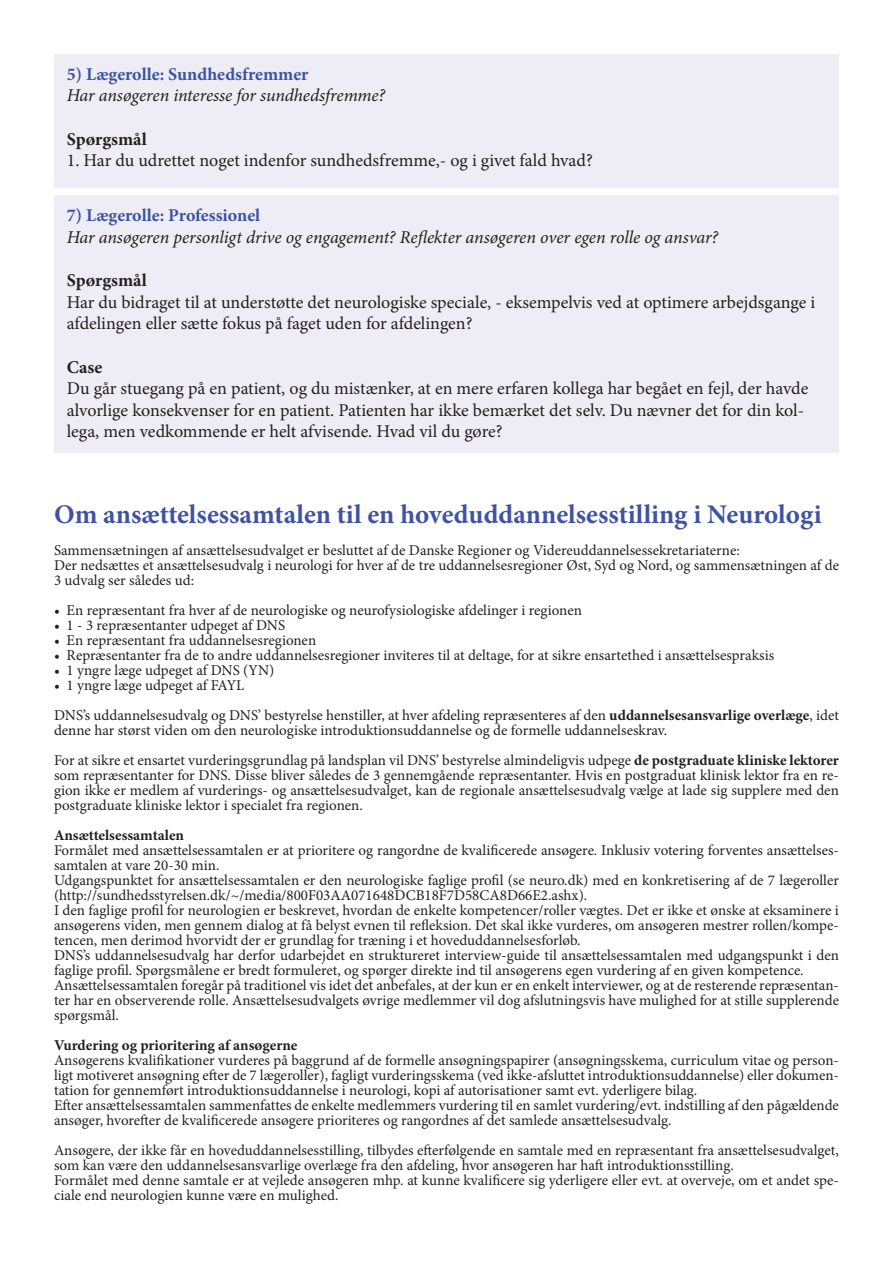
<style>
.page{position:relative;width:893px;height:1263px;background:#fff}
.page>*{position:absolute;margin:0;border:0;box-sizing:border-box;transform-origin:0 0}
.t1{font:700 27px "Minion Pro";color:#3f53a3}
.t2{font:18px/21.6px "Minion Pro";color:#231f20}
.t3{font:italic 18px "Minion Pro";letter-spacing:-.005em;color:#231f20}
.t4{font:700 18px "Minion Pro";color:#3a53a3}
.t5{font:700 18px "Minion Pro";color:#231f20}
.t6{font:15px/15px "Minion Pro";color:#231f20}
.t7{font:700 15px "Minion Pro";color:#231f20}
.s1{font-weight:700}
</style>
<div class="page">
<div style="left:54px;top:196px;width:785px;height:257px;background:#eeedf5"></div>
<div style="left:54px;top:54px;width:785px;height:133px;background:#eeedf5"></div>
<p class="t4" style="left:67px;top:61px;width:243px">5) Lægerolle: Sundhedsfremmer</p>
<p class="t3" style="left:67px;top:83px;width:320px">Har ansøgeren interesse for sundhedsfremme?</p>
<p class="t5" style="left:67px;top:126px;width:81px">Spørgsmål</p>
<p class="t2" style="left:67px;top:150px;width:528px">1. Har du udrettet noget indenfor sundhedsfremme,- og i givet fald hvad?</p>
<p class="t4" style="left:67px;top:203px;width:195px">7) Lægerolle: Professionel</p>
<p class="t3" style="left:67px;top:225px;width:653px">Har ansøgeren personligt drive og engagement? Reflekter ansøgeren over egen rolle og ansvar?</p>
<p class="t5" style="left:67px;top:268px;width:81px">Spørgsmål</p>
<p class="t2" style="left:67px;top:291px;width:750px">Har du bidraget til at understøtte det neurologiske speciale, - eksempelvis ved at optimere arbejdsgange i afdelingen eller sætte fokus på faget uden for afdelingen?</p>
<p class="t5" style="left:67px;top:354px;width:37px">Case</p>
<p class="t2" style="left:67px;top:378px;width:743px">Du går stuegang på en patient, og du mistænker, at en mere erfaren kollega har begået en fejl, der havde alvorlige konsekvenser for en patient. Patienten har ikke bemærket det selv. Du nævner det for din kol&shy;lega, men vedkommende er helt afvisende. Hvad vil du gøre?</p>
<p class="t1" style="left:54px;top:495px;width:769px">Om ansættelsessamtalen til en hoveduddannelsesstilling i Neurologi</p>
<p class="t6" style="left:54px;top:542px;width:687px">Sammensætningen af ansættelsesudvalget er besluttet af de Danske Regioner og Videreuddannelsessekretariaterne:</p>
<p class="t6" style="left:54px;top:557px;width:787px">Der nedsættes et ansættelsesudvalg i neurologi for hver af de tre uddannelsesregioner Øst, Syd og Nord, og sammensætningen af de<br>3 udvalg ser således ud:</p>
<p class="t6" style="left:54px;top:602px;width:529px">• En repræsentant fra hver af de neurologiske og neurofysiologiske afdelinger i regionen</p>
<p class="t6" style="left:54px;top:617px;width:233px">• 1 - 3 repræsentanter udpeget af DNS</p>
<p class="t6" style="left:54px;top:632px;width:264px">• En repræsentant fra uddannelsesregionen</p>
<p class="t6" style="left:54px;top:647px;width:722px">• Repræsentanter fra de to andre uddannelsesregioner inviteres til at deltage, for at sikre ensartethed i ansættelsespraksis</p>
<p class="t6" style="left:54px;top:662px;width:222px">• 1 yngre læge udpeget af DNS (YN)</p>
<p class="t6" style="left:54px;top:677px;width:192px">• 1 yngre læge udpeget af FAYL</p>
<p class="t6" style="left:54px;top:707px;width:786px">DNS’s uddannelsesudvalg og DNS’ bestyrelse henstiller, at hver afdeling repræsenteres af den <span class="s1">uddannelsesansvarlige overlæge</span>, idet denne har størst viden om den neurologiske introduktionsuddannelse og de formelle uddannelseskrav.</p>
<p class="t6" style="left:54px;top:752px;width:786px;text-align:justify">For at sikre et ensartet vurderingsgrundlag på landsplan vil DNS’ bestyrelse almindeligvis udpege <span class="s1">de postgraduate kliniske lektorer </span>som repræsentanter for DNS. Disse bliver således de 3 gennemgående repræsentanter. Hvis en postgraduat klinisk lektor fra en re&shy;gion ikke er medlem af vurderings- og ansættelsesudvalget, kan de regionale ansættelsesudvalg vælge at lade sig supplere med den postgraduate kliniske lektor i specialet fra regionen.</p>
<p class="t7" style="left:54px;top:824px;width:132px">Ansættelsessamtalen</p>
<p class="t6" style="left:54px;top:842px;width:786px">Formålet med ansættelsessamtalen er at prioritere og rangordne de kvalificerede ansøgere. Inklusiv votering forventes ansættelses&shy;samtalen at vare 20-30 min.</p>
<p class="t6" style="left:54px;top:872px;width:786px">Udgangspunktet for ansættelsessamtalen er den neurologiske faglige profil (se neuro.dk) med en konkretisering af de 7 lægeroller (http://sundhedsstyrelsen.dk/~/media/800F03AA071648DCB18F7D58CA8D66E2.ashx).</p>
<p class="t6" style="left:54px;top:902px;width:786px;text-align:justify">I den faglige profil for neurologien er beskrevet, hvordan de enkelte kompetencer/roller vægtes. Det er ikke et ønske at eksaminere i ansøgerens viden, men gennem dialog at få belyst evnen til refleksion. Det skal ikke vurderes, om ansøgeren mestrer rollen/kompe&shy;tencen, men derimod hvorvidt der er grundlag for træning i et hoveduddannelsesforløb.</p>
<p class="t6" style="left:54px;top:947px;width:786px">DNS’s uddannelsesudvalg har derfor udarbejdet en struktureret interview-guide til ansættelsessamtalen med udgangspunkt i den faglige profil. Spørgsmålene er bredt formuleret, og spørger direkte ind til ansøgerens egen vurdering af en given kompetence.</p>
<p class="t6" style="left:54px;top:977px;width:787px;text-align:justify">Ansættelsessamtalen foregår på traditionel vis idet det anbefales, at der kun er en enkelt interviewer, og at de resterende repræsentan&shy;ter har en observerende rolle. Ansættelsesudvalgets øvrige medlemmer vil dog afslutningsvis have mulighed for at stille supplerende spørgsmål.</p>
<p class="t7" style="left:54px;top:1034px;width:245px">Vurdering og prioritering af ansøgerne</p>
<p class="t6" style="left:54px;top:1052px;width:786px;text-align:justify">Ansøgerens kvalifikationer vurderes på baggrund af de formelle ansøgningspapirer (ansøgningsskema, curriculum vitae og person&shy;ligt motiveret ansøgning efter de 7 lægeroller), fagligt vurderingsskema (ved ikke-afsluttet introduktionsuddannelse) eller dokumen&shy;tation for gennemført introduktionsuddannelse i neurologi, kopi af autorisationer samt evt. yderligere bilag.</p>
<p class="t6" style="left:54px;top:1097px;width:786px">Efter ansættelsessamtalen sammenfattes de enkelte medlemmers vurdering til en samlet vurdering/evt. indstilling af den pågældende ansøger, hvorefter de kvalificerede ansøgere prioriteres og rangordnes af det samlede ansættelsesudvalg.</p>
<p class="t6" style="left:54px;top:1142px;width:786px">Ansøgere, der ikke får en hoveduddannelsesstilling, tilbydes efterfølgende en samtale med en repræsentant fra ansættelsesudvalget, som kan være den uddannelsesansvarlige overlæge fra den afdeling, hvor ansøgeren har haft introduktionsstilling.</p>
<p class="t6" style="left:54px;top:1172px;width:786px">Formålet med denne samtale er at vejlede ansøgeren mhp. at kunne kvalificere sig yderligere eller evt. at overveje, om et andet spe&shy;ciale end neurologien kunne være en mulighed.</p>
</div>
